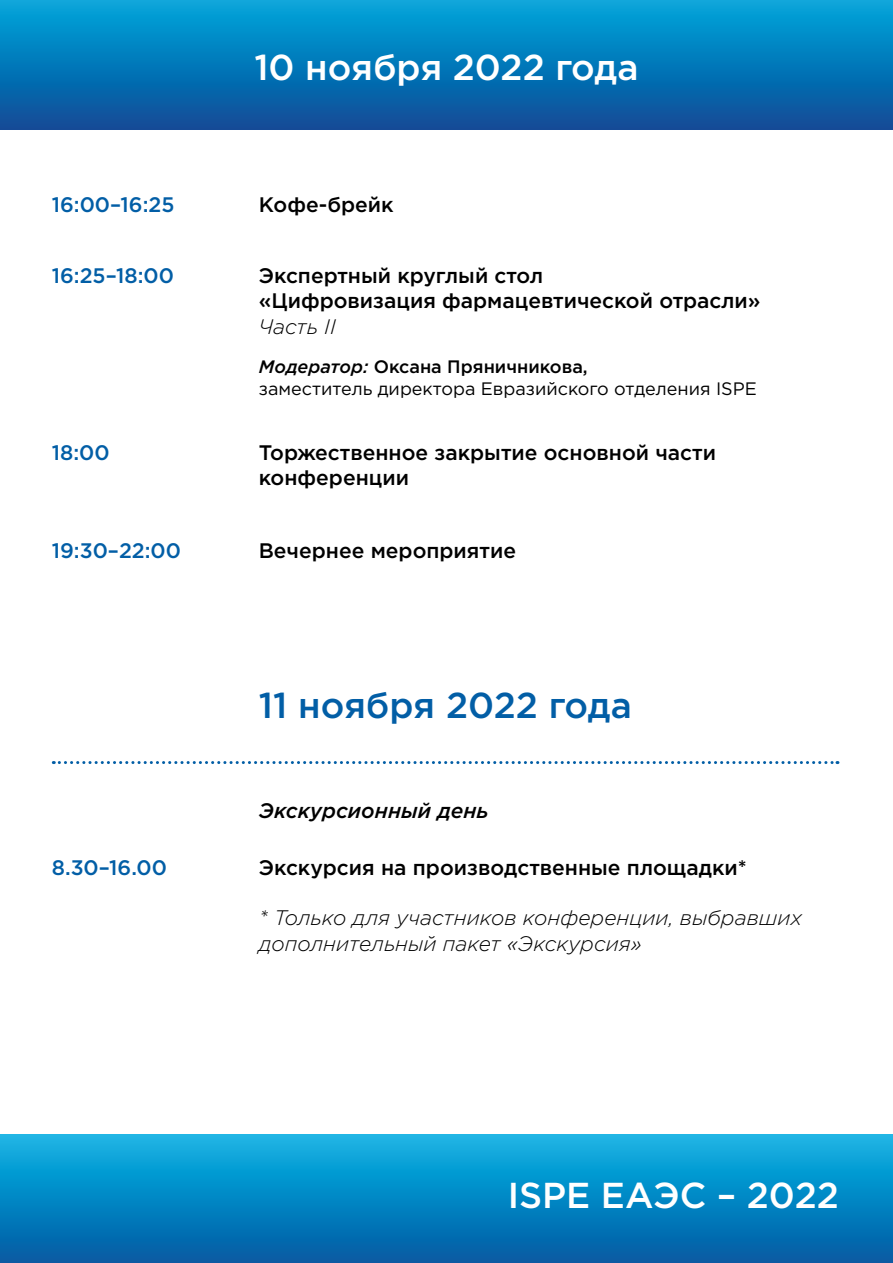
<style>
.page{position:relative;width:893px;height:1263px;background:#fff}
.page>*{position:absolute;margin:0;border:0;box-sizing:border-box;transform-origin:0 0}
.t1{font:500 36px "Gotham Pro";color:#fff}
.t2{font:500 36px "Gotham Pro";color:#025ea6}
.t3{font:500 21px/25.2px "Gotham Pro";color:#000}
.t4{font:italic 300 21px/25.2px "Gotham Pro";color:#000}
.t5{font:500 21px "Gotham Pro";color:#025ea6}
.t6{font:italic 500 21px "Gotham Pro";color:#000}
.t7{font:18px/21.6px "Gotham Pro";color:#000}
.s1{font-weight:500;font-style:italic}
.s2{font-weight:500}
</style>
<div class="page">
<div style="left:0;top:0;width:893px;height:129px;background:linear-gradient(to bottom,#00a7dc,#0c4a96)"></div>
<svg style="left:0;top:1134px;width:893px;height:129px;background:#0687c4"></svg>
<svg style="left:53px;top:761px;width:785px;height:3px"></svg>
<h1 class="t1" style="left:254px;top:47px;width:386px">10 ноября 2022 года</h1>
<p class="t5" style="left:52px;top:193px;width:124px">16:00–16:25</p>
<p class="t3" style="left:259px;top:192px;width:136px">Кофе-брейк</p>
<p class="t5" style="left:52px;top:264px;width:124px">16:25–18:00</p>
<p class="t5" style="left:52px;top:441px;width:59px">18:00</p>
<p class="t3" style="left:259px;top:263px;width:503px">Экспертный круглый стол<br>«Цифровизация фармацевтической отрасли»</p>
<p class="t4" style="left:259px;top:314px;width:78px">Часть II</p>
<p class="t7" style="left:259px;top:356px;width:500px"><span class="s1">Модератор:</span> <span class="s2">Оксана Пряничникова,<br></span>заместитель директора Евразийского отделения ISPE</p>
<p class="t3" style="left:259px;top:439px;width:459px">Торжественное закрытие основной части конференции</p>
<p class="t5" style="left:52px;top:539px;width:131px">19:30–22:00</p>
<p class="t3" style="left:259px;top:537px;width:259px">Вечернее мероприятие</p>
<p class="t5" style="left:52px;top:855px;width:117px">8.30–16.00</p>
<h1 class="t2" style="left:259px;top:684px;width:375px">11 ноября 2022 года</h1>
<p class="t6" style="left:259px;top:798px;width:231px">Экскурсионный день</p>
<p class="t3" style="left:259px;top:854px;width:490px">Экскурсия на производственные площадки*</p>
<p class="t4" style="left:259px;top:905px;width:545px">* Только для участников конференции, выбравших дополнительный пакет «Экскурсия»</p>
<h1 class="t1" style="left:508px;top:1175px;width:333px">ISPE EAЭС – 2022</h1>
</div>
